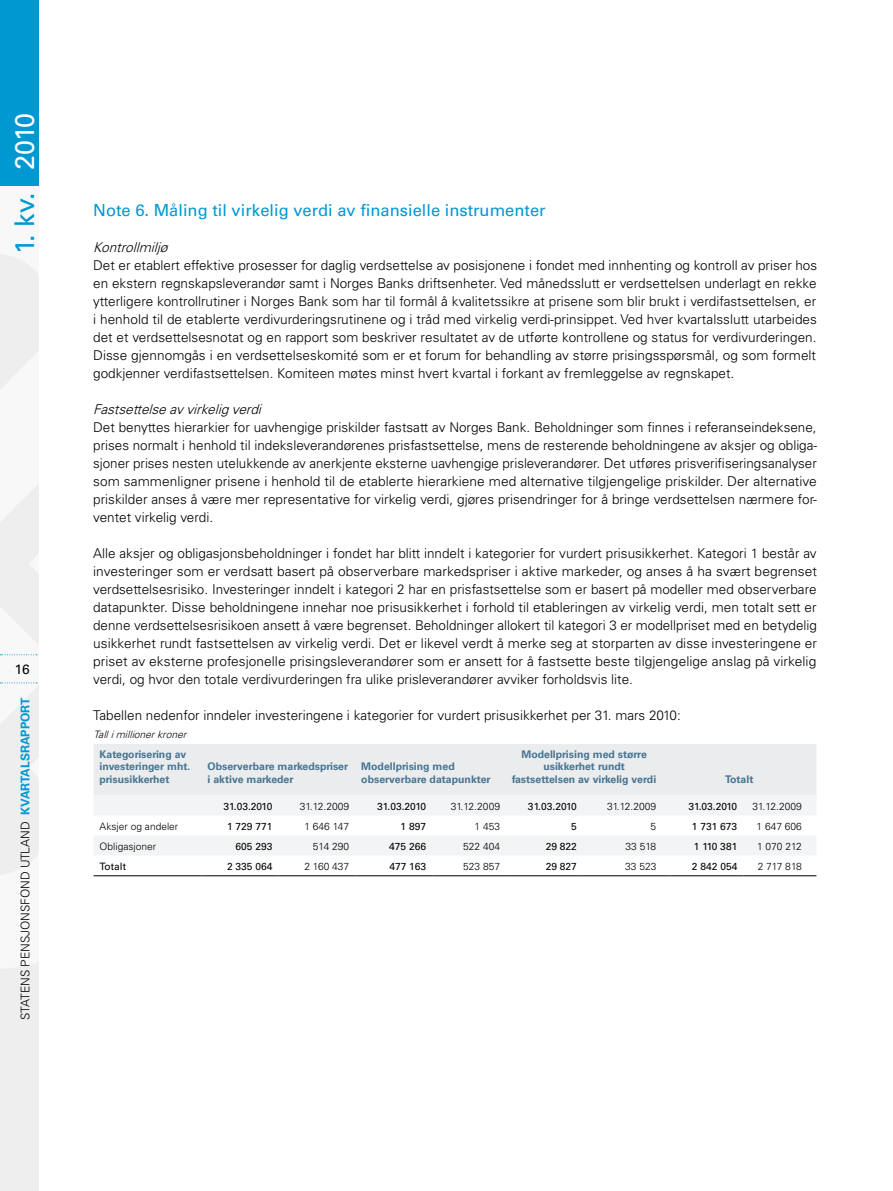
<style>
.page{position:relative;width:893px;height:1191px;background:#fff}
.page>*{position:absolute;margin:0;border:0;box-sizing:border-box;transform-origin:0 0}
.t1{font:27px "Univers";letter-spacing:-.03em;color:#0098d1}
.t2{font:16.5px "Univers";color:#0098d1}
.t3{font:300 13.5px/18px "Univers";color:#000;text-align:justify}
.t4{font:italic 300 13.5px "Univers";letter-spacing:-.325em;color:#000}
.t5{font:13.5px "Univers";color:#000}
.t6{font:300 12px "Univers";color:#000}
.t7{font:700 10.5px/12.5px "Univers";color:#467491}
.t8{font:300 10.2px "Univers";color:#000}
.t9{font:10.2px "Univers";color:#000}
.t10{font:italic 300 10.2px "Univers";letter-spacing:-.325em;color:#000}
.s1{color:#fff}
.s2{font-weight:700;color:#0098d1}
</style>
<div class="page">
<div style="left:0;top:0;width:39px;height:1191px;background:#eee"></div>
<div style="left:0;top:0;width:39px;height:186px;background:#0098d1"></div>
<div style="left:94px;top:744px;width:722px;height:51px;background:#eaecee"></div>
<svg style="left:94px;top:795px;width:722px;height:60px;fill:#f3f4f5"></svg>
<hr style="left:94px;top:875px;width:108px;height:1px;background:#000">
<hr style="left:202px;top:875px;width:76px;height:1px;background:#000">
<hr style="left:278px;top:875px;width:77px;height:1px;background:#000">
<hr style="left:355px;top:875px;width:77px;height:1px;background:#000">
<hr style="left:432px;top:875px;width:74px;height:1px;background:#000">
<hr style="left:506px;top:875px;width:77px;height:1px;background:#000">
<hr style="left:583px;top:875px;width:88px;height:1px;background:#000">
<hr style="left:671px;top:875px;width:72px;height:1px;background:#000">
<hr style="left:743px;top:875px;width:73px;height:1px;background:#000">
<h1 class="t1" style="left:9px;top:254px;width:143px;rotate:-90deg">1. kv. <span class="s1">2010</span></h1>
<p class="t5" style="left:15px;top:661px;width:16px">16</p>
<p class="t6" style="left:18px;top:1020px;width:323px;rotate:-90deg">Statens pensjonsfond utland <span class="s2">kvartalsRaPpORT</span></p>
<p class="t2" style="left:93px;top:200px;width:454px">Note 6. Måling til virkelig verdi av finansielle instrumenter</p>
<p class="t4" style="left:93px;top:239px;width:80px">Kontrollmiljø</p>
<p class="t3" style="left:93px;top:256px;width:725px">Det er etablert effektive prosesser for daglig verdsettelse av posisjonene i fondet med innhenting og kontroll av priser hos en ekstern regnskapsleverandør samt i Norges Banks driftsenheter. Ved månedsslutt er verdsettelsen underlagt en rekke ytterligere kontrollrutiner i Norges Bank som har til formål å kvalitetssikre at prisene som blir brukt i verdifastsettelsen, er i henhold til de etablerte verdivurderingsrutinene og i tråd med virkelig verdi-prinsippet. Ved hver kvartalsslutt utarbeides det et verdsettelsesnotat og en rapport som beskriver resultatet av de utførte kontrollene og status for verdivurderingen.<br>Disse gjennomgås i en verdsettelseskomité som er et forum for behandling av større prisingsspørsmål, og som formelt godkjenner verdifastsettelsen. Komiteen møtes minst hvert kvartal i forkant av fremleggelse av regnskapet.</p>
<p class="t4" style="left:93px;top:401px;width:174px">Fastsettelseavvirkeligverdi</p>
<p class="t3" style="left:93px;top:418px;width:726px">Det benyttes hierarkier for uavhengige priskilder fastsatt av Norges Bank. Beholdninger som finnes i referanseindeksene, prises normalt i henhold til indeksleverandørenes prisfastsettelse, mens de resterende beholdningene av aksjer og obliga&shy;sjoner prises nesten utelukkende av anerkjente eksterne uavhengige prisleverandører. Det utføres prisverifiseringsanalyser som sammenligner prisene i henhold til de etablerte hierarkiene med alternative tilgjengelige priskilder. Der alternative priskilder anses å være mer representative for virkelig verdi, gjøres prisendringer for å bringe verdsettelsen nærmere for&shy;ventet virkelig verdi.</p>
<p class="t3" style="left:93px;top:544px;width:725px">Alle aksjer og obligasjonsbeholdninger i fondet har blitt inndelt i kategorier for vurdert prisusikkerhet. Kategori 1 består av investeringer som er verdsatt basert på observerbare markedspriser i aktive markeder, og anses å ha svært begrenset verdsettelsesrisiko. Investeringer inndelt i kategori 2 har en prisfastsettelse som er basert på modeller med observerbare datapunkter. Disse beholdningene innehar noe prisusikkerhet i forhold til etableringen av virkelig verdi, men totalt sett er denne verdsettelsesrisikoen ansett å være begrenset. Beholdninger allokert til kategori 3 er modellpriset med en betydelig usikkerhet rundt fastsettelsen av virkelig verdi. Det er likevel verdt å merke seg at storparten av disse investeringene er priset av eksterne profesjonelle prisingsleverandører som er ansett for å fastsette beste tilgjengelige anslag på virkelig verdi, og hvor den totale verdivurderingen fra ulike prisleverandører avviker forholdsvis lite.</p>
<p class="t3" style="left:93px;top:706px;width:589px">Tabellen nedenfor inndeler investeringene i kategorier for vurdert prisusikkerhet per 31. mars 2010:</p>
<p class="t10" style="left:94px;top:728px;width:97px">Tallimillionerkroner</p>
<p class="t7" style="left:100px;top:748px;width:92px">Kategorisering av investeringer mht. prisusikkerhet</p>
<p class="t7" style="left:208px;top:760px;width:142px">Observerbare markedspriser i aktive markeder</p>
<p class="t7" style="left:361px;top:760px;width:131px">Modellprising med observerbare datapunkter</p>
<p class="t7" style="left:512px;top:748px;width:146px;text-align:center">Modellprising med større usikkerhet rundt fastsettelsen av virkelig verdi</p>
<p class="t7" style="left:725px;top:773px;width:30px">Totalt</p>
<p class="t9" style="left:223px;top:800px;width:50px">31.03.2010</p>
<p class="t8" style="left:300px;top:799px;width:51px">31.12.2009</p>
<p class="t9" style="left:377px;top:800px;width:50px">31.03.2010</p>
<p class="t8" style="left:451px;top:799px;width:51px">31.12.2009</p>
<p class="t9" style="left:528px;top:800px;width:50px">31.03.2010</p>
<p class="t8" style="left:607px;top:799px;width:51px">31.12.2009</p>
<p class="t9" style="left:688px;top:800px;width:50px">31.03.2010</p>
<p class="t8" style="left:753px;top:799px;width:51px">31.12.2009</p>
<p class="t8" style="left:100px;top:820px;width:80px">Aksjer og andeler</p>
<p class="t9" style="left:227px;top:820px;width:47px">1 729 771</p>
<p class="t8" style="left:304px;top:820px;width:46px">1 646 147</p>
<p class="t9" style="left:401px;top:820px;width:27px">1 897</p>
<p class="t8" style="left:474px;top:820px;width:27px">1 453</p>
<p class="t9" style="left:571px;top:820px;width:7px">5</p>
<p class="t8" style="left:651px;top:820px;width:7px">5</p>
<p class="t9" style="left:692px;top:820px;width:47px">1 731 673</p>
<p class="t8" style="left:757px;top:820px;width:47px">1 647 606</p>
<p class="t8" style="left:100px;top:840px;width:58px">Obligasjoner</p>
<p class="t9" style="left:236px;top:840px;width:38px">605 293</p>
<p class="t8" style="left:313px;top:840px;width:38px">514 290</p>
<p class="t9" style="left:389px;top:840px;width:38px">475 266</p>
<p class="t8" style="left:463px;top:840px;width:38px">522 404</p>
<p class="t9" style="left:546px;top:840px;width:33px">29 822</p>
<p class="t8" style="left:625px;top:840px;width:32px">33 518</p>
<p class="t9" style="left:694px;top:840px;width:45px">1 110 381</p>
<p class="t8" style="left:757px;top:840px;width:46px">1 070 212</p>
<p class="t9" style="left:100px;top:860px;width:28px">Totalt</p>
<p class="t9" style="left:227px;top:860px;width:47px">2 335 064</p>
<p class="t8" style="left:304px;top:860px;width:46px">2 160 437</p>
<p class="t9" style="left:389px;top:860px;width:38px">477 163</p>
<p class="t8" style="left:463px;top:860px;width:38px">523 857</p>
<p class="t9" style="left:546px;top:860px;width:33px">29 827</p>
<p class="t8" style="left:625px;top:860px;width:33px">33 523</p>
<p class="t9" style="left:692px;top:860px;width:47px">2 842 054</p>
<p class="t8" style="left:758px;top:860px;width:46px">2 717 818</p>
</div>
